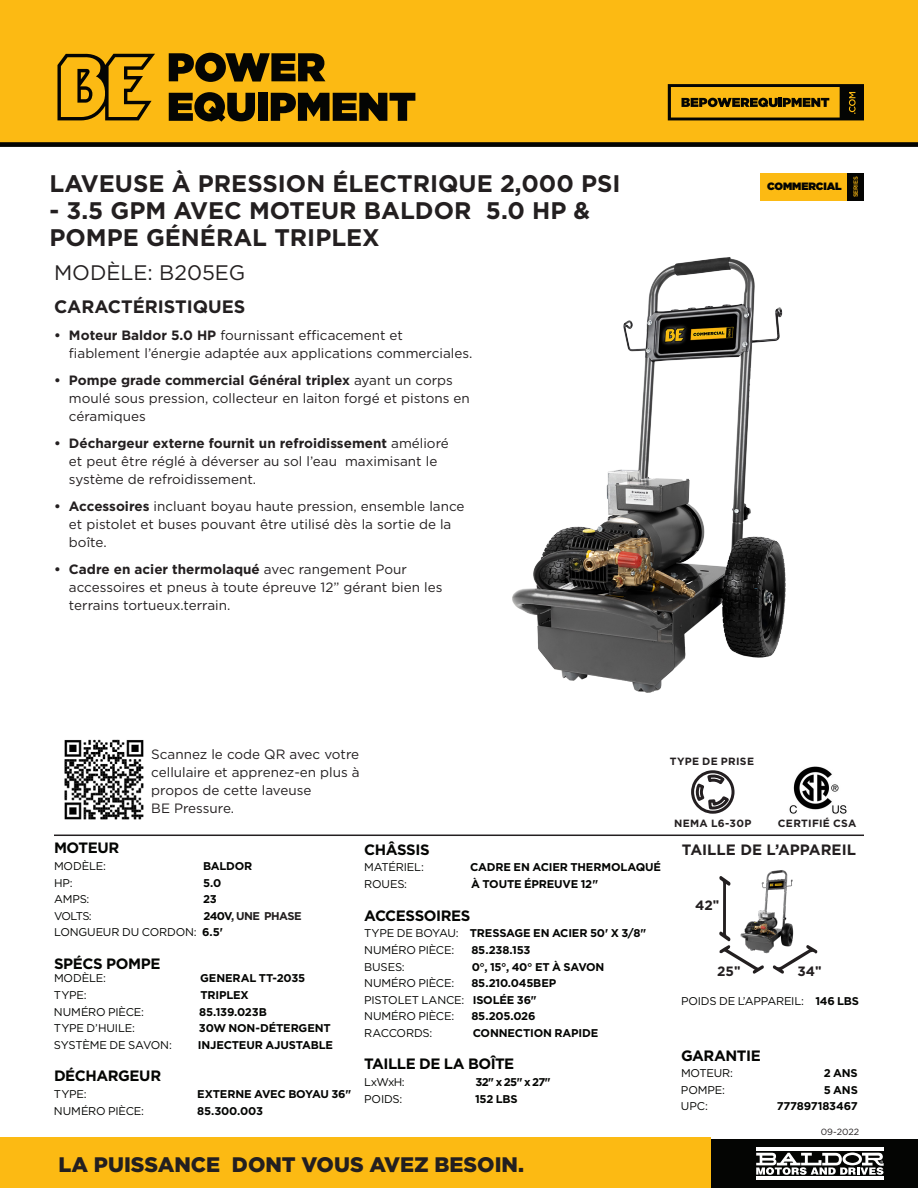
<style>
.page{position:relative;width:918px;height:1188px;background:#fff}
.page>*{position:absolute;margin:0;border:0;box-sizing:border-box;transform-origin:0 0}
.t1{font:700 24px/27px "Gotham";color:#231f20}
.t2{font:900 21px "Gotham";color:#231f20}
.t3{font:21px "Gotham";color:#231f20}
.t4{font:700 18px "Gotham";color:#231f20}
.t5{font:700 15px "Gotham";letter-spacing:-.03em;color:#040503}
.t6{font:700 15px "Gotham";color:#231f20}
.t7{font:13.5px/18px "Gotham";color:#231f20}
.t8{font:700 13.5px "Gotham";color:#231f20}
.t9{font:11.25px/16.5px "Gotham";letter-spacing:-.015em;color:#040503}
.t10{font:700 11.25px "Gotham";letter-spacing:-.015em;color:#040503}
.t11{font:900 10.65px "Gotham";letter-spacing:-.01em;color:#040503}
.t12{font:700 10.5px "Gotham";letter-spacing:.025em;color:#231f20}
.t13{font:9px "Gotham";color:#231f20}
.t14{font:500 6px "Gotham";letter-spacing:-.04em;color:#fcba13}
.s1{font-weight:700}
.s2{font-weight:700;color:#231f20}
.s3{font-family:"Arial"}
</style>
<div class="page">
<div style="left:710px;top:1139px;width:208px;height:49px;background:#040503"></div>
<hr style="left:54px;top:835px;width:810px;height:1px;background:#231f20">
<svg style="left:719px;top:876px;width:45px;height:98px"></svg>
<svg style="left:773px;top:949px;width:44px;height:25px"></svg>
<hr style="left:756px;top:1148px;width:128px;height:3px;background:#fff">
<hr style="left:756px;top:1176px;width:128px;height:4px;background:#fff">
<svg style="left:756px;top:1153px;width:128px;height:22px"></svg>
<img style="left:512px;top:257px;width:274px;height:436px">
<img style="left:721px;top:870px;width:94px;height:90px">
<div style="left:0;top:0;width:918px;height:144px;background:#fcba13"></div>
<div style="left:0;top:1138px;width:710px;height:50px;background:#fcba13"></div>
<svg style="left:57px;top:53px;width:98px;height:67px"></svg>
<svg style="left:169px;top:53px;width:156px;height:29px"></svg>
<svg style="left:169px;top:92px;width:86px;height:30px"></svg>
<div style="left:258px;top:93px;width:9px;height:28px;background:#040503"></div>
<svg style="left:271px;top:93px;width:144px;height:28px"></svg>
<div style="left:0;top:142px;width:918px;height:5px;background:#040503"></div>
<svg style="left:668px;top:84px;width:196px;height:36px"></svg>
<img style="left:789px;top:767px;width:58px;height:47px">
<img style="left:64px;top:740px;width:80px;height:80px">
<svg style="left:691px;top:770px;width:44px;height:44px"></svg>
<div style="left:760px;top:173px;width:104px;height:27px;background:#fcba13"></div>
<div style="left:848px;top:173px;width:16px;height:27px;background:#040503"></div>
<h1 class="t1" style="left:50px;top:169px;width:573px">LAVEUSE À PRESSION ÉLECTRIQUE 2,000 PSI</h1>
<h1 class="t1" style="left:50px;top:196px;width:542px">- 3.5 GPM AVEC MOTEUR BALDOR 5.0 HP &amp;<br>POMPE GÉNÉRAL TRIPLEX</h1>
<h2 class="t3" style="left:54px;top:259px;width:193px">MODÈLE: B205EG</h2>
<h3 class="t4" style="left:54px;top:294px;width:193px">CARACTÉRISTIQUES</h3>
<p class="t7" style="left:69px;top:326px;width:405px;text-indent:-15px"><span class="s1">• Moteur Baldor 5.0 HP</span> fournissant efficacement et fiablement l’énergie adaptée aux applications commerciales.</p>
<p class="t7" style="left:69px;top:371px;width:402px;text-indent:-15px"><span class="s1">• Pompe grade commercial Général triplex</span> ayant un corps moulé sous pression, collecteur en laiton forgé et pistons en céramiques</p>
<p class="t7" style="left:69px;top:434px;width:381px;text-indent:-15px"><span class="s1">• Déchargeur externe fournit un refroidissement</span> amélioré et peut être réglé à déverser au sol l’eau maximisant le système de refroidissement.</p>
<p class="t7" style="left:69px;top:497px;width:397px;text-indent:-15px"><span class="s1">• Accessoires</span> incluant boyau haute pression, ensemble lance et pistolet et buses pouvant être utilisé dès la sortie de la boîte.</p>
<p class="t7" style="left:69px;top:560px;width:375px;text-indent:-15px"><span class="s1">• Cadre en acier thermolaqué</span> avec rangement Pour accessoires et pneus à toute épreuve 12” gérant bien les terrains tortueux.terrain.</p>
<p class="t11" style="left:767px;top:179px;width:76px">COMMERCIAL</p>
<p class="t14" style="left:852px;top:197px;width:22px;rotate:-90deg">SERIES</p>
<p class="t7" style="left:151px;top:745px;width:210px">Scannez le code QR avec votre cellulaire et apprenez-en plus à propos de cette laveuse<br>BE Pressure.</p>
<p class="t5" style="left:54px;top:838px;width:67px">MOTEUR</p>
<p class="t9" style="left:54px;top:858px;width:53px">MODÈLE:</p>
<p class="t10" style="left:203px;top:859px;width:51px">BALDOR</p>
<p class="t9" style="left:54px;top:874px;width:20px">HP:</p>
<p class="t10" style="left:203px;top:875px;width:20px">5.0</p>
<p class="t9" style="left:54px;top:891px;width:37px">AMPS:</p>
<p class="t10" style="left:203px;top:892px;width:15px">23</p>
<p class="t9" style="left:54px;top:907px;width:39px">VOLTS:</p>
<p class="t9" style="left:54px;top:907px;width:249px;text-indent:149px"><span class="s1">240V</span><span class="s2">, UNE PHASE<br></span>LONGUEUR DU CORDON: <span class="s1">6.5'</span></p>
<p class="t5" style="left:54px;top:954px;width:108px">SPÉCS POMPE</p>
<p class="t9" style="left:54px;top:970px;width:53px">MODÈLE:</p>
<p class="t10" style="left:200px;top:971px;width:106px">GENERAL TT-2035</p>
<p class="t9" style="left:54px;top:987px;width:34px">TYPE:</p>
<p class="t10" style="left:200px;top:988px;width:50px">TRIPLEX</p>
<p class="t9" style="left:54px;top:1003px;width:92px">NUMÉRO PIÈCE:</p>
<p class="t10" style="left:199px;top:1004px;width:69px">85.139.023B</p>
<p class="t9" style="left:54px;top:1020px;width:83px">TYPE D’HUILE:</p>
<p class="t10" style="left:199px;top:1021px;width:133px">30W NON-DÉTERGENT</p>
<p class="t9" style="left:54px;top:1036px;width:119px">SYSTÈME DE SAVON:</p>
<p class="t10" style="left:198px;top:1037px;width:137px">INJECTEUR AJUSTABLE</p>
<p class="t5" style="left:54px;top:1066px;width:109px">DÉCHARGEUR</p>
<p class="t9" style="left:54px;top:1086px;width:34px">TYPE:</p>
<p class="t10" style="left:197px;top:1087px;width:156px">EXTERNE AVEC BOYAU 36"</p>
<p class="t9" style="left:54px;top:1102px;width:92px">NUMÉRO PIÈCE:</p>
<p class="t10" style="left:197px;top:1103px;width:67px">85.300.003</p>
<p class="t5" style="left:364px;top:840px;width:67px">CHÂSSIS</p>
<p class="t9" style="left:364px;top:859px;width:61px">MATÉRIEL:</p>
<p class="t10" style="left:470px;top:860px;width:192px">CADRE EN ACIER THERMOLAQUÉ</p>
<p class="t9" style="left:364px;top:876px;width:44px">ROUES:</p>
<p class="t10" style="left:471px;top:877px;width:129px">À TOUTE ÉPREUVE 12"</p>
<p class="t5" style="left:364px;top:906px;width:108px">ACCESSOIRES</p>
<p class="t9" style="left:364px;top:925px;width:284px">TYPE DE BOYAU: <span class="s1">TRESSAGE EN ACIER 50' X 3/8"<br></span>NUMÉRO PIÈCE:</p>
<p class="t10" style="left:471px;top:943px;width:61px">85.238.153</p>
<p class="t9" style="left:364px;top:958px;width:42px">BUSES:</p>
<p class="t10" style="left:472px;top:959px;width:134px">0°, 15°, 40° ET À SAVON</p>
<p class="t9" style="left:364px;top:975px;width:92px">NUMÉRO PIÈCE:</p>
<p class="t9" style="left:364px;top:975px;width:194px;text-indent:107px"><span class="s1">85.210.045BEP<br></span>PISTOLET LANCE: <span class="s1">ISOLÉE 36"<br></span>NUMÉRO PIÈCE:</p>
<p class="t10" style="left:471px;top:1009px;width:66px">85.205.026</p>
<p class="t9" style="left:364px;top:1024px;width:70px">RACCORDS:</p>
<p class="t10" style="left:473px;top:1025px;width:127px">CONNECTION RAPIDE</p>
<p class="t5" style="left:364px;top:1054px;width:152px">TAILLE DE LA BOÎTE</p>
<p class="t9" style="left:364px;top:1074px;width:42px">LxWxH:</p>
<p class="t10" style="left:475px;top:1075px;width:77px">32" x 25" x 27"</p>
<p class="t9" style="left:364px;top:1090px;width:40px">POIDS:</p>
<p class="t10" style="left:475px;top:1091px;width:44px">152 LBS</p>
<h2 class="t2" style="left:58px;top:1150px;width:467px">LA PUISSANCE DONT VOUS AVEZ BESOIN.</h2>
<p class="t12" style="left:670px;top:754px;width:86px">TYPE DE PRISE</p>
<p class="t12" style="left:674px;top:816px;width:79px">NEMA L6-30P</p>
<p class="t12" style="left:778px;top:816px;width:80px">CERTIFIÉ CSA</p>
<p class="t6" style="left:682px;top:840px;width:176px">TAILLE DE L’APPAREIL</p>
<p class="t8" style="left:695px;top:896px;width:26px">42<span class="s3">"</span></p>
<p class="t8" style="left:717px;top:962px;width:25px">25<span class="s3">"</span></p>
<p class="t8" style="left:798px;top:962px;width:26px">34<span class="s3">"</span></p>
<p class="t9" style="left:681px;top:993px;width:180px">POIDS DE L’APPAREIL: <span class="s1">146 LBS</span></p>
<p class="t5" style="left:681px;top:1046px;width:81px">GARANTIE</p>
<p class="t9" style="left:681px;top:1065px;width:54px">MOTEUR:</p>
<p class="t10" style="left:824px;top:1066px;width:36px">2 ANS</p>
<p class="t9" style="left:681px;top:1081px;width:46px">POMPE:</p>
<p class="t10" style="left:824px;top:1082px;width:36px">5 ANS</p>
<p class="t9" style="left:681px;top:1098px;width:28px">UPC:</p>
<p class="t10" style="left:777px;top:1099px;width:82px">777897183467</p>
<p class="t13" style="left:821px;top:1126px;width:40px">09-2022</p>
</div>
